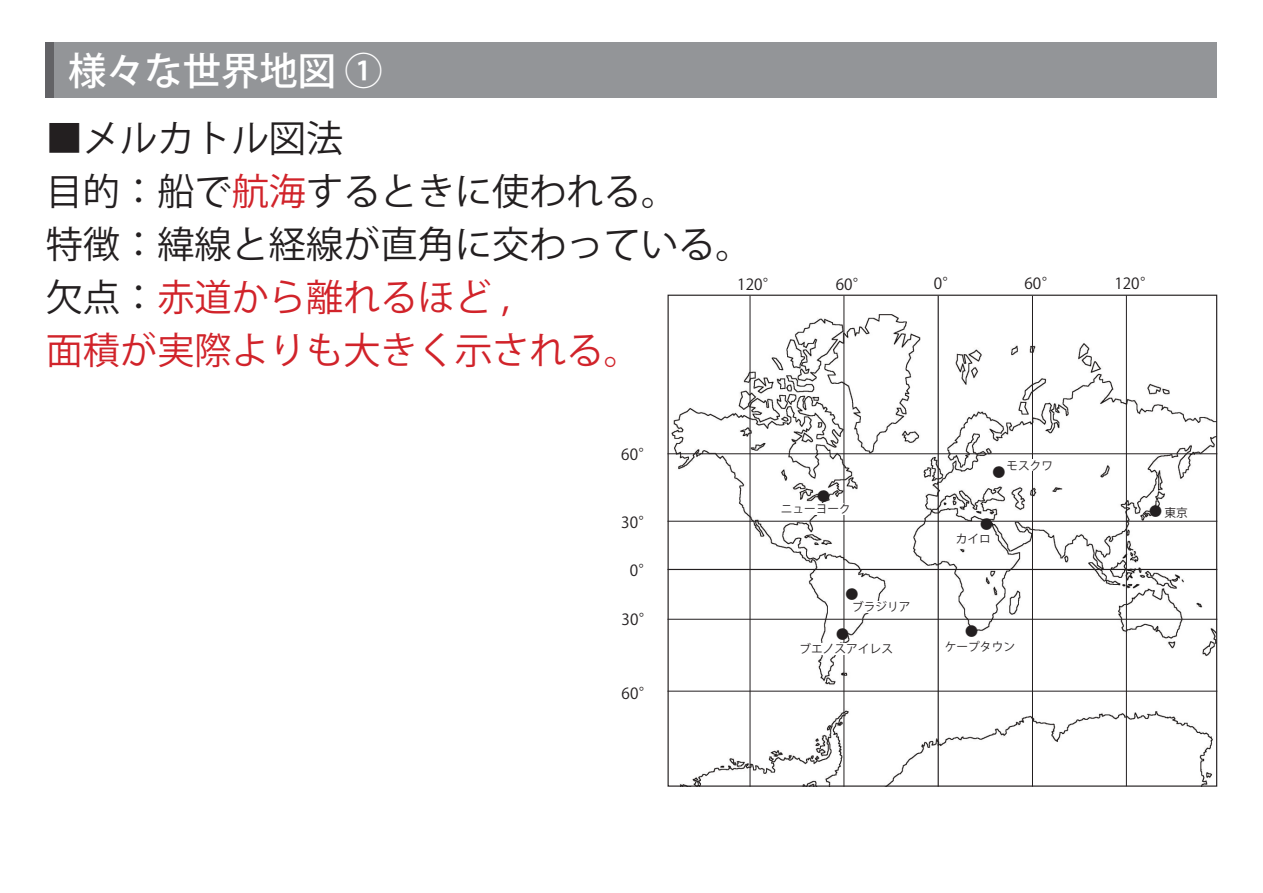
<style>
.page{position:relative;width:1263px;height:893px;background:#fff}
.page>*{position:absolute;margin:0;border:0;box-sizing:border-box;transform-origin:0 0}
.t1{font:500 38.25px "Koz Go Pr 6 N";color:#fff}
.t2{font:37.2px/53.1px "Koz Go Pr 6 N";color:#231f20}
.t3{font:15.3px "Koz Go Pr 6 N";color:#231f20}
.t4{font:12.9px "Koz Go Pr 6 N";color:#231f20}
.t5{font:11.7px "Koz Go Pr 6 N";color:#231f20}
.s1{color:#d1232a}
.s2{font-size:12.9px}
</style>
<div class="page">
<img style="left:669px;top:297px;width:546px;height:488px">
<hr style="left:667px;top:569px;width:550px;height:1px;background:#231f20">
<hr style="left:667px;top:521px;width:550px;height:1px;background:#231f20">
<hr style="left:667px;top:453px;width:550px;height:1px;background:#231f20">
<hr style="left:667px;top:619px;width:550px;height:1px;background:#231f20">
<hr style="left:667px;top:691px;width:550px;height:1px;background:#231f20">
<hr style="left:938px;top:296px;width:1px;height:491px;background:#231f20">
<hr style="left:1032px;top:296px;width:1px;height:491px;background:#231f20">
<hr style="left:1126px;top:295px;width:1px;height:491px;background:#231f20">
<hr style="left:844px;top:296px;width:1px;height:491px;background:#231f20">
<hr style="left:750px;top:296px;width:1px;height:491px;background:#231f20">
<div style="left:1164px;top:506px;width:47px;height:12px;background:#fff"></div>
<div style="left:1006px;top:459px;width:47px;height:12px;background:#fff"></div>
<div style="left:956px;top:533px;width:35px;height:11px;background:#fff"></div>
<div style="left:945px;top:641px;width:70px;height:11px;background:#fff"></div>
<div style="left:799px;top:643px;width:106px;height:12px;background:#fff"></div>
<div style="left:852px;top:601px;width:58px;height:12px;background:#fff"></div>
<div style="left:781px;top:503px;width:82px;height:12px;background:#fff"></div>
<div style="left:46px;top:43px;width:1171px;height:55px;background:#939598"></div>
<div style="left:46px;top:43px;width:8px;height:55px;background:#636366"></div>
<p class="t1" style="left:68px;top:49px;width:316px">様々な世界地図 ①</p>
<p class="t2" style="left:46px;top:112px;width:708px">■メルカトル図法<br>目的：船で<span class="s1">航海</span>するときに使われる。<br>特徴：緯線と経線が直角に交わっている。欠点：<span class="s1">赤道から離れるほど ,<br>面積が実際よりも大きく示される。</span></p>
<p class="t3" style="left:737px;top:275px;width:42px">120°</p>
<p class="t3" style="left:836px;top:275px;width:34px">60°</p>
<p class="t3" style="left:934px;top:274px;width:25px">0°</p>
<p class="t3" style="left:1024px;top:275px;width:34px">60°</p>
<p class="t3" style="left:1114px;top:274px;width:42px">120°</p>
<p class="t3" style="left:621px;top:446px;width:34px">60°</p>
<p class="t3" style="left:621px;top:514px;width:34px">30°</p>
<p class="t3" style="left:630px;top:562px;width:25px">0°</p>
<p class="t3" style="left:622px;top:611px;width:34px">30°</p>
<p class="t3" style="left:622px;top:685px;width:34px">60°</p>
<p class="t4" style="left:817px;top:489px;width:14px">●</p>
<p class="t5" style="left:781px;top:502px;width:72px">ニューヨーク</p>
<p class="t5" style="left:1006px;top:459px;width:48px">モスクワ</p>
<p class="t4" style="left:992px;top:465px;width:14px">●</p>
<p class="t4" style="left:980px;top:517px;width:14px">●</p>
<p class="t5" style="left:956px;top:532px;width:37px">カイロ</p>
<p class="t4" style="left:845px;top:587px;width:14px">●</p>
<p class="t4" style="left:836px;top:627px;width:14px">●</p>
<p class="t5" style="left:852px;top:601px;width:60px">ブラジリア</p>
<p class="t4" style="left:965px;top:624px;width:14px">●</p>
<p class="t5" style="left:799px;top:643px;width:95px">ブエノスアイレス</p>
<p class="t5" style="left:945px;top:640px;width:72px">ケープタウン</p>
<p class="t5" style="left:1149px;top:506px;width:40px"><span class="s2">●</span>東京</p>
</div>
